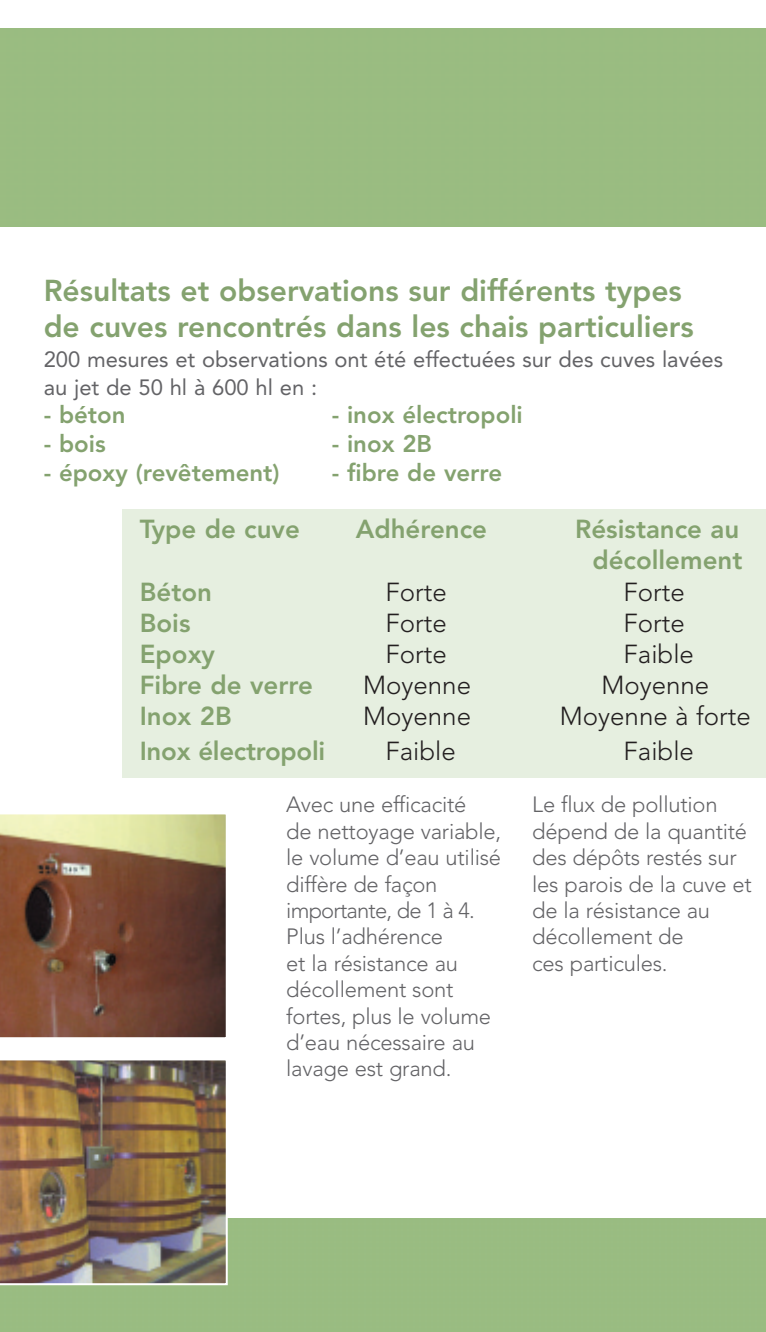
<style>
.page{position:relative;width:766px;height:1332px;background:#fff}
.page>*{position:absolute;margin:0;border:0;box-sizing:border-box;transform-origin:0 0}
.t1{font:800 30px/36px "Avenir";color:#84a26f}
.t2{font:800 25.8px/31px "Avenir";color:#84a26f;text-align:right}
.t3{font:300 25.8px "Avenir";color:#231f20}
.t4{font:800 24px "Avenir";color:#84a26f}
.t5{font:300 22px/26.4px "Avenir";letter-spacing:-.01em;color:#636366}
.t6{font:22px/28px "Avenir";color:#636366}
</style>
<div class="page">
<div style="left:122px;top:509px;width:644px;height:268px;background:#e6efe0"></div>
<hr style="left:765px;top:28px;width:1px;height:199px;background:#99bc81">
<hr style="left:765px;top:1219px;width:1px;height:113px;background:#99bc81">
<svg style="left:0;top:814px;width:226px;height:224px;background:#835f46"></svg>
<img style="left:0;top:1060px;width:228px;height:225px">
<h1 class="t1" style="left:44px;top:275px;width:652px">Résultats et observations sur différents types de cuves rencontrés dans les chais particuliers</h1>
<p class="t6" style="left:44px;top:347px;width:681px">200 mesures et observations ont été effectuées sur des cuves lavées au jet de 50 hl à 600 hl en :</p>
<p class="t4" style="left:44px;top:405px;width:84px">- béton</p>
<p class="t4" style="left:332px;top:405px;width:193px">- inox électropoli</p>
<p class="t4" style="left:44px;top:434px;width:64px">- bois</p>
<p class="t4" style="left:332px;top:434px;width:102px">- inox 2B</p>
<p class="t4" style="left:44px;top:463px;width:238px">- époxy (revêtement)</p>
<p class="t4" style="left:332px;top:463px;width:172px">- fibre de verre</p>
<p class="t2" style="left:140px;top:516px;width:162px">Type de cuve</p>
<p class="t2" style="left:356px;top:516px;width:133px">Adhérence</p>
<p class="t2" style="left:575px;top:516px;width:169px">Résistance au décollement</p>
<p class="t2" style="left:140px;top:578px;width:74px">Béton</p>
<p class="t3" style="left:385px;top:581px;width:63px">Forte</p>
<p class="t3" style="left:624px;top:581px;width:63px">Forte</p>
<p class="t2" style="left:140px;top:609px;width:52px">Bois</p>
<p class="t3" style="left:385px;top:612px;width:63px">Forte</p>
<p class="t3" style="left:624px;top:612px;width:63px">Forte</p>
<p class="t2" style="left:140px;top:640px;width:77px">Epoxy</p>
<p class="t3" style="left:385px;top:643px;width:63px">Forte</p>
<p class="t3" style="left:624px;top:643px;width:72px">Faible</p>
<p class="t2" style="left:140px;top:671px;width:175px">Fibre de verre</p>
<p class="t3" style="left:363px;top:674px;width:109px">Moyenne</p>
<p class="t3" style="left:601px;top:674px;width:109px">Moyenne</p>
<p class="t2" style="left:140px;top:702px;width:94px">Inox 2B</p>
<p class="t3" style="left:363px;top:705px;width:109px">Moyenne</p>
<p class="t3" style="left:560px;top:705px;width:192px">Moyenne à forte</p>
<p class="t2" style="left:140px;top:737px;width:187px">Inox électropoli</p>
<p class="t3" style="left:385px;top:740px;width:72px">Faible</p>
<p class="t3" style="left:624px;top:740px;width:72px">Faible</p>
<p class="t5" style="left:286px;top:793px;width:216px">Avec une efficacité<br>de nettoyage variable, le volume d’eau utilisé diffère de façon importante, de 1 à 4.<br>Plus l’adhérence<br>et la résistance au décollement sont fortes, plus le volume d’eau nécessaire au lavage est grand.</p>
<p class="t5" style="left:532px;top:793px;width:221px">Le flux de pollution dépend de la quantité des dépôts restés sur les parois de la cuve et de la résistance au décollement de<br>ces particules.</p>
</div>
